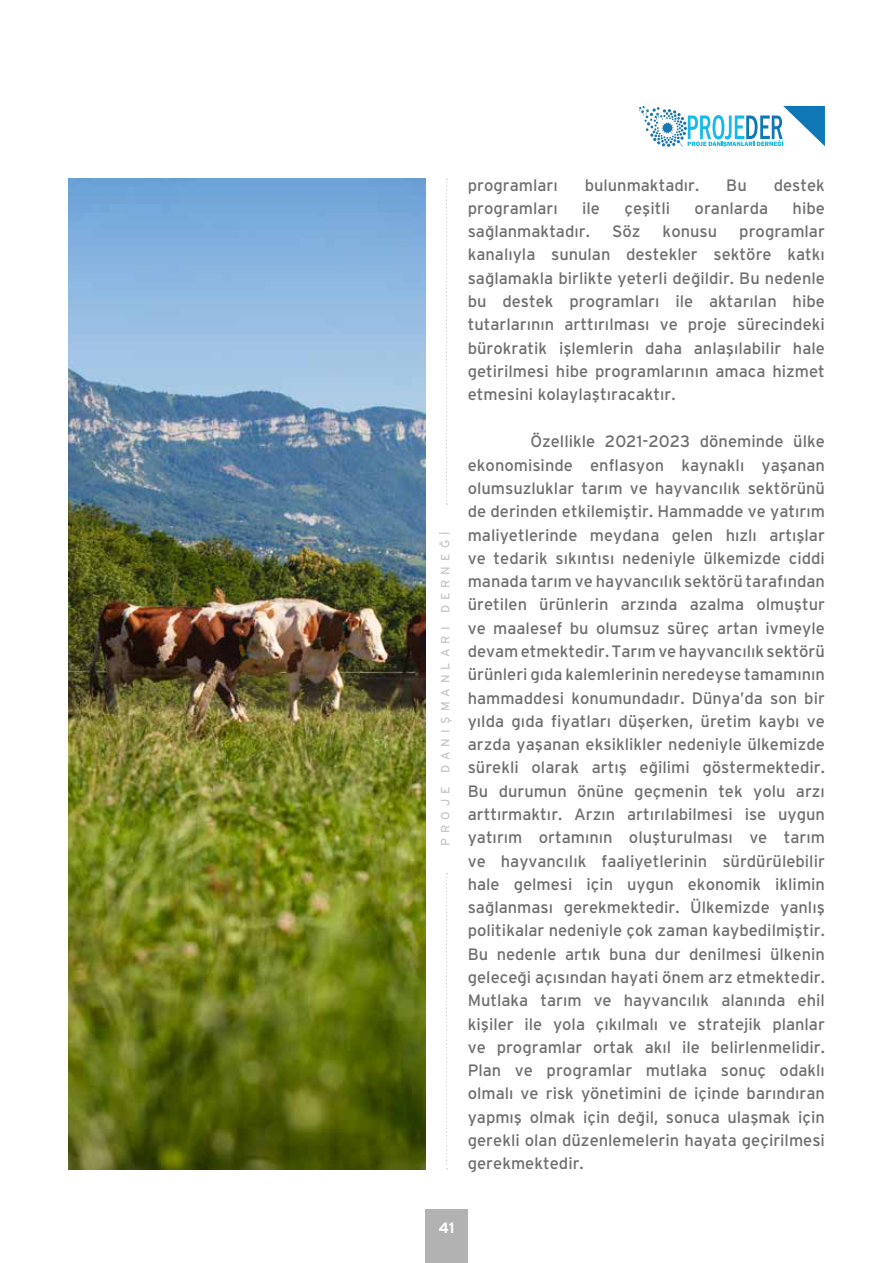
<style>
.page{position:relative;width:893px;height:1263px;background:#fff}
.page>*{position:absolute;margin:0;border:0;box-sizing:border-box;transform-origin:0 0}
.t1{font:16.5px/23.2px "Interstate TR";color:#706f6f;text-align:justify}
.t2{font:700 15px "Interstate TR";color:#fff}
.t3{font:12px "Interstate TR";letter-spacing:.42em;color:#c6c6c6}
</style>
<div class="page">
<div style="left:425px;top:1209px;width:43px;height:54px;background:#b3b2b2"></div>
<svg style="left:446px;top:179px;width:1px;height:326px"></svg>
<svg style="left:446px;top:873px;width:1px;height:296px"></svg>
<svg style="left:639px;top:106px;width:186px;height:41px"></svg>
<img style="left:68px;top:179px;width:357px;height:990px">
<p class="t3" style="left:439px;top:846px;width:316px;rotate:-90deg">PROJE DANIŞMANLARI DERNEĞİ</p>
<p class="t1" style="left:468px;top:173px;width:92px">programları</p>
<p class="t1" style="left:585px;top:173px;width:116px">bulunmaktadır.</p>
<p class="t1" style="left:726px;top:173px;width:22px">Bu</p>
<p class="t1" style="left:774px;top:173px;width:53px">destek</p>
<p class="t1" style="left:468px;top:196px;width:92px">programları</p>
<p class="t1" style="left:582px;top:196px;width:19px">ile</p>
<p class="t1" style="left:624px;top:196px;width:47px">çeşitli</p>
<p class="t1" style="left:695px;top:196px;width:75px">oranlarda</p>
<p class="t1" style="left:793px;top:196px;width:34px">hibe</p>
<p class="t1" style="left:468px;top:220px;width:124px">sağlanmaktadır.</p>
<p class="t1" style="left:612px;top:220px;width:30px">Söz</p>
<p class="t1" style="left:663px;top:220px;width:56px">konusu</p>
<p class="t1" style="left:468px;top:220px;width:359px;text-indent:272px">programlar kanalıyla sunulan destekler sektöre katkı sağlamakla birlikte yeterli değildir. Bu nedenle bu destek programları ile aktarılan hibe tutarlarının arttırılması ve proje sürecindeki bürokratik işlemlerin daha anlaşılabilir hale getirilmesi hibe programlarının amaca hizmet etmesini kolaylaştıracaktır.</p>
<p class="t1" style="left:468px;top:430px;width:359px;text-indent:63px">Özellikle 2021-2023 döneminde ülke ekonomisinde enflasyon kaynaklı yaşanan olumsuzluklar tarım ve hayvancılık sektörünü de derinden etkilemiştir. Hammadde ve yatırım maliyetlerinde meydana gelen hızlı artışlar ve tedarik sıkıntısı nedeniyle ülkemizde ciddi manada tarım ve hayvancılık sektörü tarafından üretilen ürünlerin arzında azalma olmuştur ve maalesef bu olumsuz süreç artan ivmeyle devam etmektedir. Tarım ve hayvancılık sektörü ürünleri gıda kalemlerinin neredeyse tamamının hammaddesi konumundadır. Dünya’da son bir yılda gıda fiyatları düşerken, üretim kaybı ve arzda yaşanan eksiklikler nedeniyle ülkemizde sürekli olarak artış eğilimi göstermektedir.<br>Bu durumun önüne geçmenin tek yolu arzı arttırmaktır. Arzın artırılabilmesi ise uygun yatırım ortamının oluşturulması ve tarım ve hayvancılık faaliyetlerinin sürdürülebilir hale gelmesi için uygun ekonomik iklimin sağlanması gerekmektedir. Ülkemizde yanlış politikalar nedeniyle çok zaman kaybedilmiştir.<br>Bu nedenle artık buna dur denilmesi ülkenin geleceği açısından hayati önem arz etmektedir.<br>Mutlaka tarım ve hayvancılık alanında ehil kişiler ile yola çıkılmalı ve stratejik planlar ve programlar ortak akıl ile belirlenmelidir.<br>Plan ve programlar mutlaka sonuç odaklı olmalı ve risk yönetimini de içinde barındıran yapmış olmak için değil, sonuca ulaşmak için gerekli olan düzenlemelerin hayata geçirilmesi gerekmektedir.</p>
<p class="t2" style="left:438px;top:1219px;width:18px">41</p>
</div>
